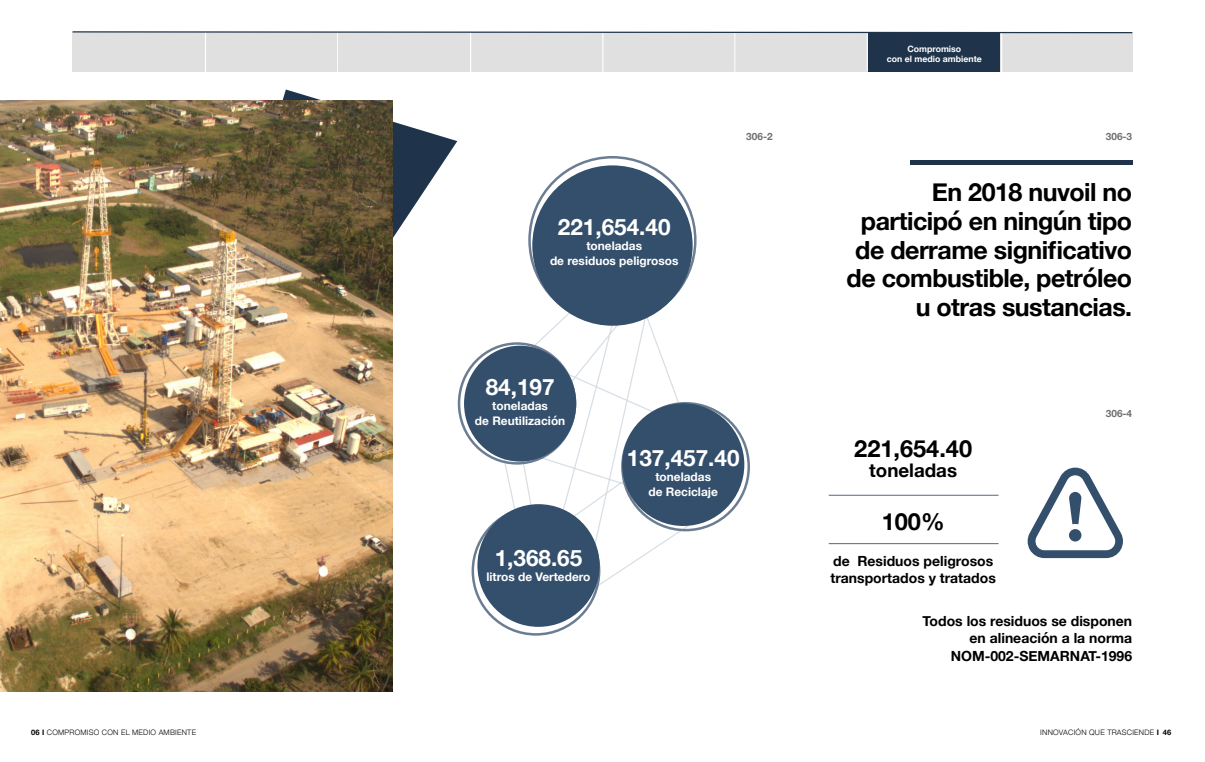
<style>
.page{position:relative;width:1205px;height:762px;background:#fff}
.page>*{position:absolute;margin:0;border:0;box-sizing:border-box;transform-origin:0 0}
.t1{font:700 25px/28.8px "Helvetica Neue";letter-spacing:-.02em;color:#000;text-align:right}
.t2{font:700 23.5px "Helvetica Neue";color:#000}
.t3{font:700 22.5px "Helvetica Neue";color:#fff}
.t4{font:700 18.75px "Helvetica Neue";color:#000}
.t5{font:700 14px/17.6px "Helvetica Neue";color:#000;text-align:right}
.t6{font:700 11.88px/15px "Helvetica Neue";color:#fff;text-align:center}
.t7{font:700 10px "Helvetica Neue";color:#706f6f}
.t8{font:700 8.75px/10px "Helvetica Neue";color:#fff;text-align:center}
.t9{font:300 7.5px "Helvetica Neue";letter-spacing:.03em;color:#000}
.s1{font-weight:700}
</style>
<div class="page">
<div style="left:206px;top:33px;width:132px;height:39px;background:#e0e0e0"></div>
<div style="left:72px;top:33px;width:133px;height:39px;background:#e0e0e0"></div>
<div style="left:603px;top:33px;width:132px;height:39px;background:#e0e0e0"></div>
<div style="left:338px;top:33px;width:132px;height:39px;background:#e0e0e0"></div>
<div style="left:735px;top:33px;width:132px;height:39px;background:#e0e0e0"></div>
<div style="left:470px;top:33px;width:133px;height:39px;background:#e0e0e0"></div>
<div style="left:867px;top:33px;width:133px;height:39px;background:#1f344a"></div>
<div style="left:1000px;top:33px;width:132px;height:39px;background:#e0e0e0"></div>
<hr style="left:1001px;top:32px;width:1px;height:40px;background:#fff">
<hr style="left:867px;top:32px;width:1px;height:40px;background:#fff">
<hr style="left:734px;top:32px;width:1px;height:40px;background:#fff">
<hr style="left:602px;top:32px;width:1px;height:40px;background:#fff">
<hr style="left:470px;top:32px;width:1px;height:40px;background:#fff">
<hr style="left:337px;top:32px;width:1px;height:40px;background:#fff">
<svg style="left:72px;top:31px;width:1061px;height:3px"></svg>
<svg style="left:499px;top:275px;width:214px;height:339px"></svg>
<svg style="left:282px;top:89px;width:175px;height:566px"></svg>
<div style="left:910px;top:160px;width:222px;height:5px;background:#1f344a"></div>
<img style="left:0;top:100px;width:392px;height:591px">
<div style="left:532px;top:165px;width:160px;height:161px;background:#334f6b;border-radius:50%"></div>
<div style="left:464px;top:346px;width:112px;height:115px;background:#334f6b;border-radius:50%"></div>
<div style="left:622px;top:403px;width:122px;height:123px;background:#334f6b;border-radius:50%"></div>
<div style="left:477px;top:504px;width:122px;height:123px;background:#334f6b;border-radius:50%"></div>
<hr style="left:829px;top:495px;width:169px;height:1px;background:#6b7d92">
<hr style="left:829px;top:543px;width:169px;height:1px;background:#6b7d92">
<svg style="left:1027px;top:467px;width:96px;height:91px"></svg>
<p class="t8" style="left:887px;top:44px;width:96px">Compromiso<br>con el medio ambiente</p>
<h3 class="t3" style="left:558px;top:210px;width:114px">221,654.40</h3>
<p class="t6" style="left:550px;top:239px;width:130px">toneladas<br>de residuos peligrosos</p>
<h3 class="t3" style="left:486px;top:369px;width:70px">84,197</h3>
<p class="t6" style="left:475px;top:398px;width:92px">toneladas<br>de Reutilización</p>
<p class="t7" style="left:746px;top:128px;width:28px">306-2</p>
<p class="t7" style="left:1106px;top:128px;width:28px">306-3</p>
<h1 class="t1" style="left:846px;top:178px;width:287px">En 2018 nuvoil no participó en ningún tipo de derrame significativo de combustible, petróleo u otras sustancias.</h1>
<p class="t7" style="left:1106px;top:406px;width:28px">306-4</p>
<h3 class="t3" style="left:495px;top:540px;width:89px">1,368.65</h3>
<p class="t6" style="left:486px;top:569px;width:106px">litros de Vertedero</p>
<h3 class="t3" style="left:627px;top:441px;width:114px">137,457.40</h3>
<p class="t6" style="left:648px;top:470px;width:71px">toneladas de Reciclaje</p>
<h2 class="t2" style="left:854px;top:430px;width:119px">221,654.40</h2>
<h3 class="t4" style="left:869px;top:456px;width:89px">toneladas</h3>
<h2 class="t2" style="left:882px;top:503px;width:64px">100%</h2>
<p class="t5" style="left:830px;top:552px;width:167px;text-align:left">de Residuos peligrosos transportados y tratados</p>
<p class="t5" style="left:922px;top:612px;width:211px">Todos los residuos se disponen en alineación a la norma<br>NOM-002-SEMARNAT-1996</p>
<p class="t9" style="left:31px;top:726px;width:167px"><span class="s1">06 I</span> COMPROMISO CON EL MEDIO AMBIENTE</p>
<p class="t9" style="left:1040px;top:726px;width:132px">INNOVACIÓN QUE TRASCIENDE <span class="s1">I 46</span></p>
</div>
